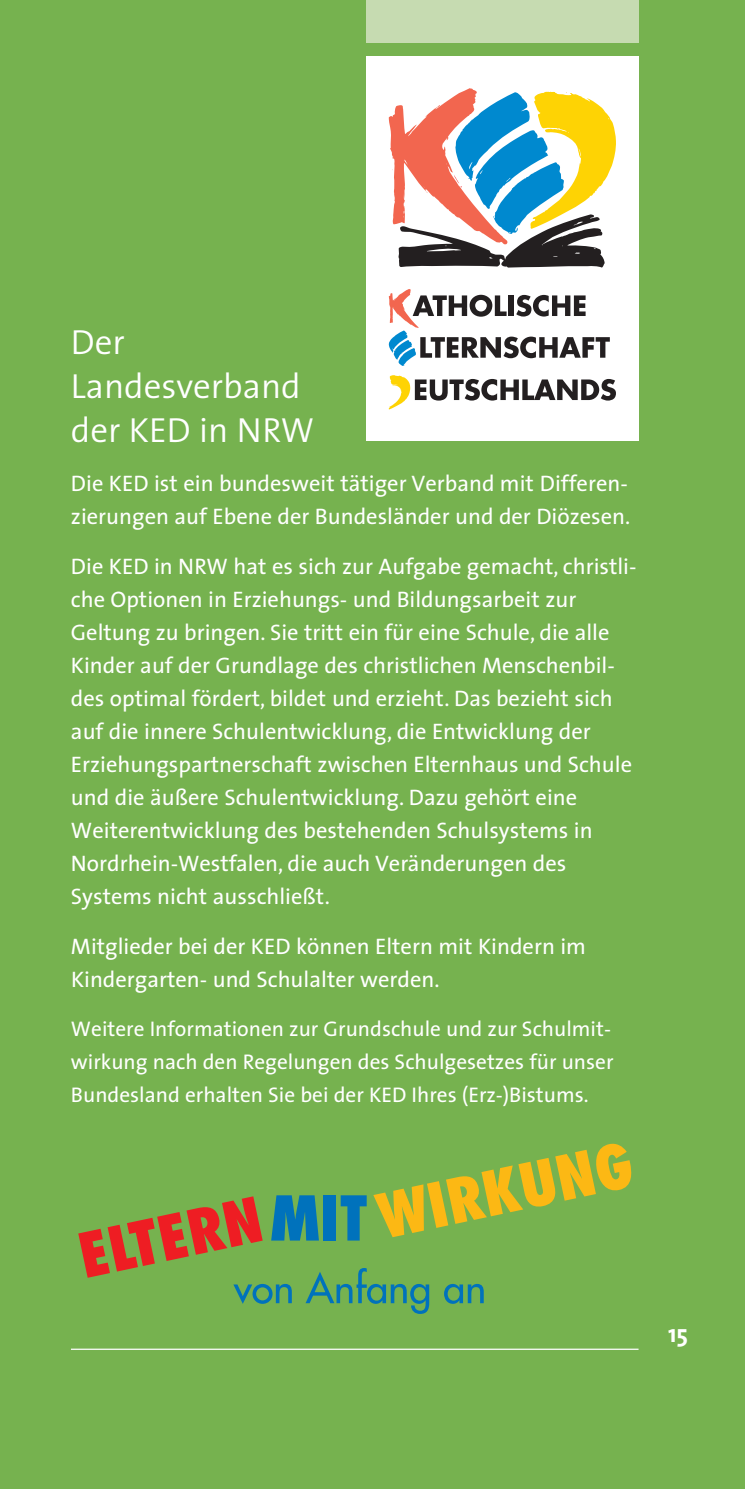
<style>
.page{position:relative;width:745px;height:1489px;background:#fff}
.page>*{position:absolute;margin:0;border:0;box-sizing:border-box;transform-origin:0 0}
.t1{font:300 35px/43.8px "The Sans";color:#fff}
.t2{font:700 25px "The Sans";color:#fff}
.t3{font:22.5px/33px "The Sans";color:#fff}
.t4{font:21.25px/33px "The Sans";color:#fff;text-align:justify}
</style>
<div class="page">
<div style="left:0;top:0;width:744px;height:1488px;background:#76b24f"></div>
<div style="left:366px;top:0;width:272px;height:43px;background:#c6dbb1"></div>
<div style="left:366px;top:57px;width:272px;height:384px;background:#fff"></div>
<svg style="left:388px;top:88px;width:227px;height:180px"></svg>
<svg style="left:388px;top:289px;width:221px;height:77px"></svg>
<svg style="left:388px;top:375px;width:227px;height:34px"></svg>
<hr style="left:71px;top:1348px;width:567px;height:1px;background:#fff">
<svg style="left:271px;top:1195px;width:48px;height:45px"></svg>
<div style="left:323px;top:1195px;width:12px;height:45px;background:#0072bc"></div>
<svg style="left:340px;top:1195px;width:26px;height:45px"></svg>
<svg style="left:233px;top:1284px;width:58px;height:19px"></svg>
<svg style="left:305px;top:1268px;width:124px;height:45px"></svg>
<svg style="left:444px;top:1284px;width:39px;height:19px"></svg>
<svg style="left:373px;top:1143px;width:257px;height:94px"></svg>
<svg style="left:78px;top:1196px;width:184px;height:81px"></svg>
<h1 class="t1" style="left:71px;top:325px;width:245px">Der<br>Landesverband der KED in NRW</h1>
<p class="t3" style="left:71px;top:469px;width:560px">Die KED ist ein bundesweit tätiger Verband mit Differen&shy;zierungen auf Ebene der Bundesländer und der Diözesen.</p>
<p class="t3" style="left:71px;top:552px;width:566px">Die KED in NRW hat es sich zur Aufgabe gemacht, christli&shy;che Optionen in Erziehungs- und Bildungsarbeit zur Geltung zu bringen. Sie tritt ein für eine Schule, die alle Kinder auf der Grundlage des christlichen Menschenbil&shy;des optimal fördert, bildet und erzieht. Das bezieht sich auf die innere Schulentwicklung, die Entwicklung der Erziehungspartnerschaft zwischen Elternhaus und Schule und die äußere Schulentwicklung. Dazu gehört eine Weiterentwicklung des bestehenden Schulsystems in Nordrhein-Westfalen, die auch Veränderungen des Systems nicht ausschließt.</p>
<p class="t3" style="left:71px;top:931px;width:516px">Mitglieder bei der KED können Eltern mit Kindern im<br>Kindergarten- und Schulalter werden.</p>
<p class="t4" style="left:71px;top:1014px;width:543px">Weitere Informationen zur Grundschule und zur Schulmit&shy;wirkung nach den Regelungen des Schulgesetzes für unser Bundesland erhalten Sie bei der KED Ihres (Erz-)Bistums.</p>
<p class="t2" style="left:667px;top:1323px;width:22px">15</p>
</div>
